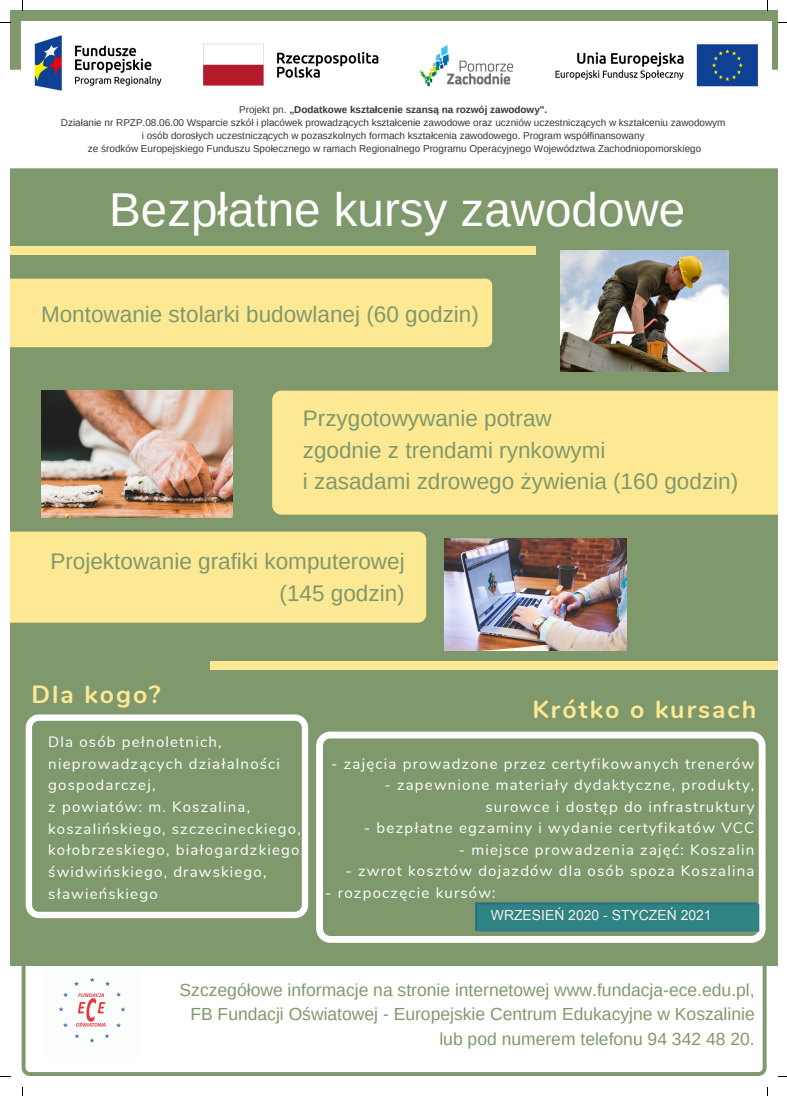
<style>
.page{position:relative;width:787px;height:1096px;background:#fff}
.page>*{position:absolute;margin:0;border:0;box-sizing:border-box;transform-origin:0 0}
.t1{font:47.5px "Arimo";color:#fff}
.t2{font:700 24.88px "Nunito";letter-spacing:.08em;color:#fde993}
.t3{font:22.5px/31.1px "Arimo";color:#80996c;text-align:right}
.t4{font:17.5px/24.4px "Arimo";color:#80996c;text-align:right}
.t5{font:15px/21.8px "Nunito";letter-spacing:.08em;color:#fff}
.t6{font:14px "Arial";color:#f7eded}
.t7{font:14px "Arial";color:#f0f7f7}
.t8{font:9.88px/13px "Arimo";color:#343641;text-align:center}
.s1{font-weight:700}
.s2{color:#f0f7f7}
</style>
<div class="page">
<div style="left:10px;top:10px;width:768px;height:1076px;background:#80996c"></div>
<svg style="left:26px;top:714px;width:282px;height:204px"></svg>
<div style="left:210px;top:661px;width:568px;height:9px;background:#fde993"></div>
<div style="left:10px;top:966px;width:768px;height:120px;background:#fff"></div>
<div style="left:10px;top:70px;width:768px;height:98px;background:#fff"></div>
<img style="left:22px;top:22px;width:749px;height:82px">
<div style="left:10px;top:279px;width:482px;height:68px;background:#fde993"></div>
<div style="left:10px;top:531px;width:416px;height:91px;background:#fde993"></div>
<div style="left:272px;top:390px;width:506px;height:124px;background:#fde993"></div>
<img style="left:445px;top:539px;width:182px;height:111px">
<img style="left:560px;top:250px;width:169px;height:121px">
<img style="left:42px;top:390px;width:190px;height:127px">
<svg style="left:316px;top:731px;width:449px;height:211px"></svg>
<svg style="left:22px;top:966px;width:745px;height:109px"></svg>
<img style="left:46px;top:966px;width:91px;height:91px">
<div style="left:10px;top:246px;width:526px;height:8px;background:#fde993"></div>
<svg style="left:475px;top:902px;width:282px;height:28px"></svg>
<div style="left:477px;top:904px;width:282px;height:27px;background:#2e8383;border:1px solid #41719c"></div>
<p class="t8" style="left:61px;top:103px;width:666px">Projekt pn. <span class="s1">„Dodatkowe kształcenie szansą na rozwój zawodowy".<br></span>Działanie nr RPZP.08.06.00 Wsparcie szkół i placówek prowadzących kształcenie zawodowe oraz uczniów uczestniczących w kształceniu zawodowym i osób dorosłych uczestniczących w pozaszkolnych formach kształcenia zawodowego. Program współfinansowany<br>ze środków Europejskiego Funduszu Społecznego w ramach Regionalnego Programu Operacyjnego Województwa Zachodniopomorskiego</p>
<h1 class="t1" style="left:109px;top:183px;width:577px">Bezpłatne kursy zawodowe</h1>
<h3 class="t3" style="left:41px;top:298px;width:439px">Montowanie stolarki budowlanej (60 godzin)</h3>
<h3 class="t3" style="left:303px;top:403px;width:437px;text-align:left">Przygotowywanie potraw<br>zgodnie z trendami rynkowymi<br>i zasadami zdrowego żywienia (160 godzin)</h3>
<h3 class="t3" style="left:50px;top:545px;width:356px;line-height:31.5px">Projektowanie grafiki komputerowej (145 godzin)</h3>
<h2 class="t2" style="left:31px;top:678px;width:131px">Dla kogo?</h2>
<p class="t5" style="left:48px;top:731px;width:257px">Dla osób pełnoletnich, nieprowadzących działalności gospodarczej,<br>z powiatów: m. Koszalina, koszalińskiego, szczecineckiego, kołobrzeskiego, białogardzkiego, świdwińskiego, drawskiego, sławieńskiego</p>
<h2 class="t2" style="left:532px;top:692px;width:225px">Krótko o kursach</h2>
<p class="t5" style="left:331px;top:752px;width:425px">- zajęcia prowadzone przez certyfikowanych trenerów</p>
<p class="t5" style="left:384px;top:774px;width:371px;text-align:right">- zapewnione materiały dydaktyczne, produkty, surowce i dostęp do infrastruktury</p>
<p class="t5" style="left:364px;top:817px;width:392px">- bezpłatne egzaminy i wydanie certyfikatów VCC</p>
<p class="t5" style="left:459px;top:838px;width:297px">- miejsce prowadzenia zajęć: Koszalin</p>
<p class="t5" style="left:346px;top:860px;width:410px">- zwrot kosztów dojazdów dla osób spoza Koszalina</p>
<p class="t5" style="left:479px;top:882px;width:277px;text-indent:-154px">- rozpoczęcie kursów:<br>WRZESIEŃ - PAŹDZIERNIK 2019 r.</p>
<p class="t6" style="left:554px;top:907px;width:159px">Ń 2020 - STYCZEŃ 2021</p>
<p class="t7" style="left:601px;top:909px;width:106px">Ń - LUTY 2020 r.</p>
<p class="t6" style="left:491px;top:907px;width:111px">WRZESIE<span class="s2">STYCZE</span></p>
<p class="t4" style="left:180px;top:977px;width:577px">Szczegółowe informacje na stronie internetowej www.fundacja-ece.edu.pl,<br>FB Fundacji Oświatowej - Europejskie Centrum Edukacyjne w Koszalinie lub pod numerem telefonu 94 342 48 20.</p>
</div>
